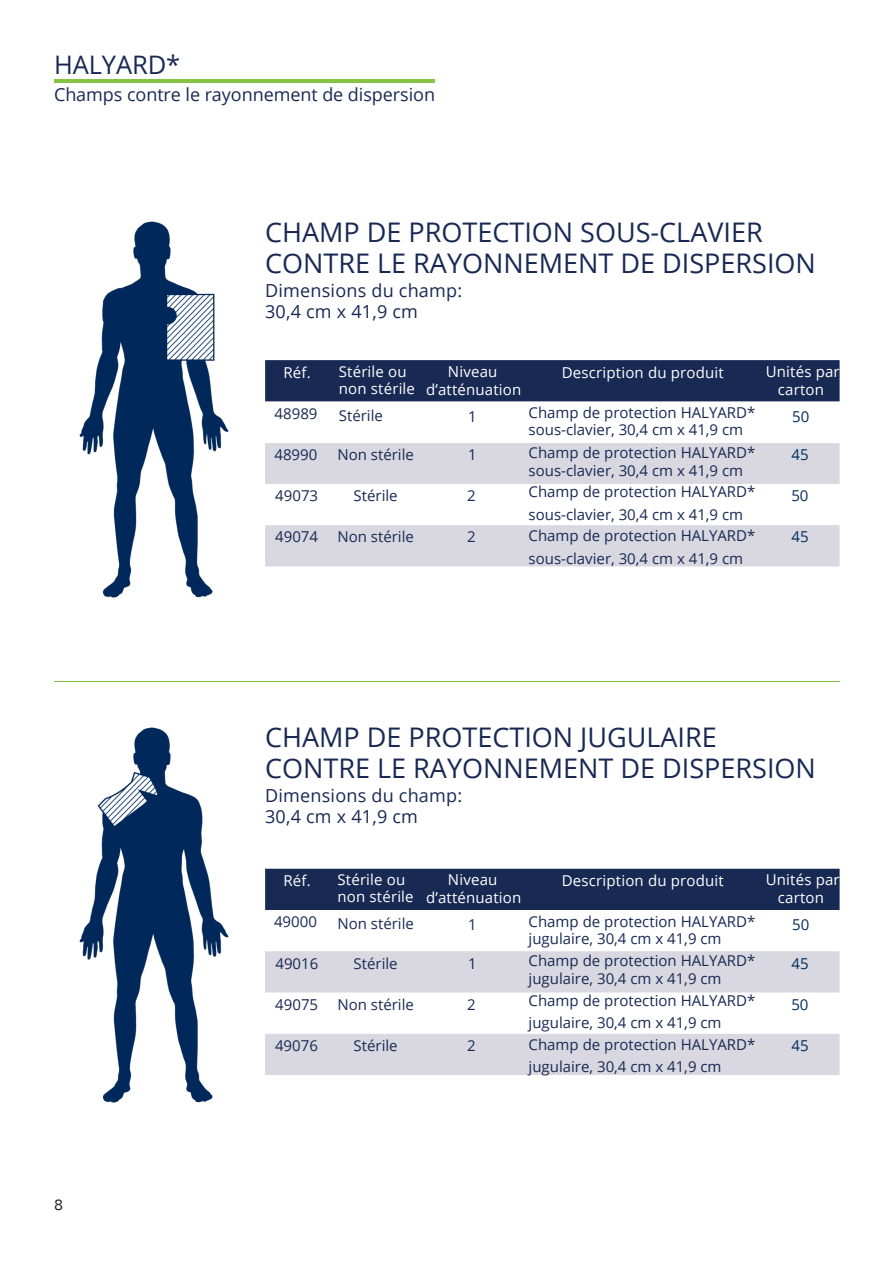
<style>
.page{position:relative;width:894px;height:1264px;background:#fff}
.page>*{position:absolute;margin:0;border:0;box-sizing:border-box;transform-origin:0 0}
.t1{font:27px/31.5px "Open Sans";color:#182954}
.t2{font:25.5px "Open Sans";letter-spacing:-.005em;color:#182954}
.t3{font:18px/21.3px "Open Sans";letter-spacing:.01em;color:#182954}
.t4{font:15px/22.2px "Open Sans";color:#182954}
.t5{font:15px/16.8px "Open Sans";letter-spacing:.01em;color:#fff}
.t6{font:15px "Open Sans";color:#002c5c}
.t7{font:15px "IBM Plex Sans";color:#231f20}
</style>
<div class="page">
<img style="left:79px;top:727px;width:150px;height:376px">
<img style="left:79px;top:221px;width:150px;height:377px">
<hr style="left:54px;top:680px;width:785px;height:1px;background:#85c442">
<hr style="left:54px;top:79px;width:380px;height:3px;background:#85c442">
<div style="left:265px;top:360px;width:574px;height:41px;background:#182954"></div>
<svg style="left:265px;top:443px;width:574px;height:123px;fill:#d9d8e1"></svg>
<div style="left:265px;top:868px;width:574px;height:42px;background:#182954"></div>
<svg style="left:265px;top:951px;width:574px;height:124px;fill:#d9d8e1"></svg>
<h2 class="t2" style="left:54px;top:47px;width:128px">HALYARD*</h2>
<p class="t3" style="left:54px;top:83px;width:382px">Champs contre le rayonnement de dispersion</p>
<h1 class="t1" style="left:265px;top:215px;width:552px">CHAMP DE PROTECTION SOUS-CLAVIER<br>CONTRE LE RAYONNEMENT DE DISPERSION</h1>
<p class="t3" style="left:265px;top:279px;width:198px">Dimensions du champ:<br>30,4 cm x 41,9 cm</p>
<p class="t5" style="left:283px;top:363px;width:29px">Réf.</p>
<p class="t4" style="left:274px;top:402px;width:44px">48989</p>
<p class="t4" style="left:274px;top:443px;width:44px">48990</p>
<p class="t4" style="left:275px;top:484px;width:44px">49073</p>
<p class="t4" style="left:275px;top:525px;width:44px">49074</p>
<p class="t5" style="left:339px;top:362px;width:78px">Stérile ou non stérile</p>
<p class="t4" style="left:339px;top:404px;width:46px">Stérile</p>
<p class="t4" style="left:337px;top:443px;width:78px">Non stérile</p>
<p class="t4" style="left:353px;top:484px;width:46px">Stérile</p>
<p class="t4" style="left:337px;top:525px;width:78px">Non stérile</p>
<p class="t5" style="left:448px;top:362px;width:51px">Niveau</p>
<p class="t5" style="left:426px;top:380px;width:97px">d’atténuation</p>
<p class="t4" style="left:468px;top:405px;width:10px">1</p>
<p class="t4" style="left:468px;top:443px;width:10px">1</p>
<p class="t4" style="left:467px;top:484px;width:10px">2</p>
<p class="t4" style="left:467px;top:525px;width:10px">2</p>
<p class="t5" style="left:561px;top:363px;width:163px">Description du produit</p>
<p class="t4" style="left:528px;top:404px;width:228px;line-height:16.8px">Champ de protection HALYARD* sous-clavier, 30,4 cm x 41,9 cm</p>
<p class="t4" style="left:528px;top:443px;width:228px;line-height:18px">Champ de protection HALYARD* sous-clavier, 30,4 cm x 41,9 cm</p>
<p class="t4" style="left:528px;top:480px;width:228px">Champ de protection HALYARD* sous-clavier, 30,4 cm x 41,9 cm<br>Champ de protection HALYARD* sous-clavier, 30,4 cm x 41,9 cm</p>
<p class="t5" style="left:765px;top:362px;width:75px">Unités par</p>
<p class="t5" style="left:777px;top:380px;width:48px">carton</p>
<p class="t6" style="left:792px;top:406px;width:19px">50</p>
<p class="t6" style="left:791px;top:444px;width:19px">45</p>
<p class="t6" style="left:791px;top:485px;width:19px">50</p>
<p class="t6" style="left:791px;top:526px;width:19px">45</p>
<h1 class="t1" style="left:265px;top:720px;width:552px">CHAMP DE PROTECTION JUGULAIRE<br>CONTRE LE RAYONNEMENT DE DISPERSION</h1>
<p class="t3" style="left:265px;top:784px;width:198px">Dimensions du champ:<br>30,4 cm x 41,9 cm</p>
<p class="t7" style="left:54px;top:1194px;width:10px">8</p>
<p class="t5" style="left:283px;top:872px;width:29px">Réf.</p>
<p class="t4" style="left:274px;top:910px;width:44px">49000</p>
<p class="t4" style="left:275px;top:951px;width:44px">49016</p>
<p class="t4" style="left:275px;top:992px;width:44px">49075</p>
<p class="t4" style="left:275px;top:1034px;width:44px">49076</p>
<p class="t5" style="left:337px;top:871px;width:78px">Stérile ou non stérile</p>
<p class="t4" style="left:337px;top:912px;width:78px">Non stérile</p>
<p class="t4" style="left:353px;top:951px;width:46px">Stérile</p>
<p class="t4" style="left:337px;top:992px;width:78px">Non stérile</p>
<p class="t4" style="left:353px;top:1034px;width:46px">Stérile</p>
<p class="t5" style="left:448px;top:871px;width:51px">Niveau</p>
<p class="t5" style="left:426px;top:889px;width:97px">d’atténuation</p>
<p class="t4" style="left:468px;top:913px;width:10px">1</p>
<p class="t5" style="left:561px;top:872px;width:163px">Description du produit</p>
<p class="t4" style="left:528px;top:912px;width:228px;line-height:16.8px">Champ de protection HALYARD* jugulaire, 30,4 cm x 41,9 cm</p>
<p class="t4" style="left:528px;top:951px;width:228px;line-height:18px">Champ de protection HALYARD* jugulaire, 30,4 cm x 41,9 cm</p>
<p class="t4" style="left:528px;top:988px;width:228px">Champ de protection HALYARD* jugulaire, 30,4 cm x 41,9 cm<br>Champ de protection HALYARD* jugulaire, 30,4 cm x 41,9 cm</p>
<p class="t4" style="left:468px;top:951px;width:10px">1</p>
<p class="t4" style="left:467px;top:992px;width:10px">2</p>
<p class="t4" style="left:467px;top:1034px;width:10px">2</p>
<p class="t5" style="left:765px;top:871px;width:75px">Unités par</p>
<p class="t5" style="left:777px;top:889px;width:48px">carton</p>
<p class="t6" style="left:792px;top:914px;width:19px">50</p>
<p class="t6" style="left:791px;top:952px;width:19px">45</p>
<p class="t6" style="left:791px;top:993px;width:19px">50</p>
<p class="t6" style="left:791px;top:1035px;width:19px">45</p>
</div>
